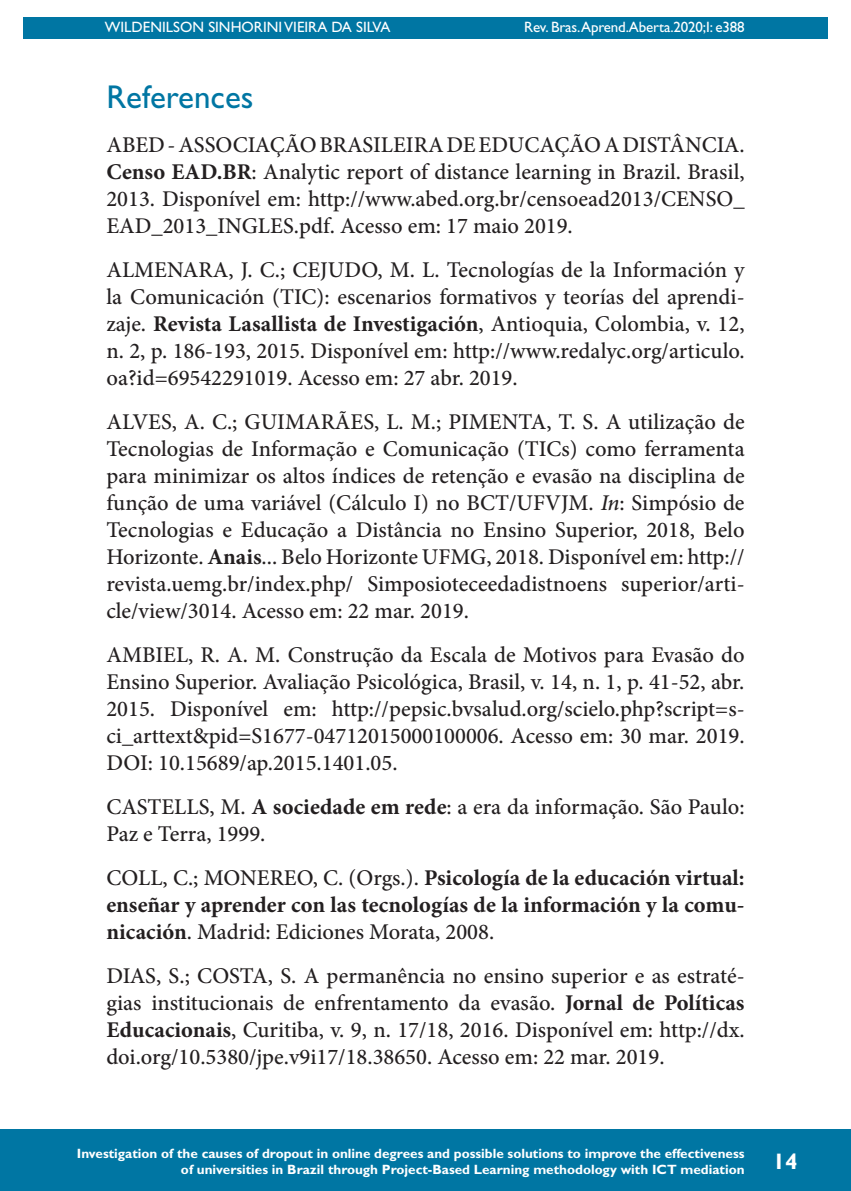
<style>
.page{position:relative;width:851px;height:1191px;background:#fff}
.page>*{position:absolute;margin:0;border:0;box-sizing:border-box;transform-origin:0 0}
.Titulo{font:33px "Gill Sans Std";color:#0076a3}
.Referências{font:500 22.5px/27px "Minion Pro";color:#231f20;text-align:justify}
.Referências-2{font:700 22.5px/27px "Minion Pro";color:#231f20;text-align:justify}
.t1{font:700 22.5px "Gill Sans Std";color:#fff}
.t2{font:15px "Gill Sans Std";color:#fff}
.t3{font:700 13.5px/16.2px "Gill Sans Std";color:#fff;text-align:right}
.s1{font-weight:700}
.s2{font-style:italic}
.s3{font-weight:500}
</style>
<div class="page">
<hr style="left:104px;top:0;width:1px;height:467px;background:#0076a3">
<div style="left:23px;top:17px;width:804px;height:21px;background:#0076a3"></div>
<div style="left:0;top:1129px;width:850px;height:62px;background:#0076a3"></div>
<p class="t2" style="left:105px;top:18px;width:287px">WILDENILSON SINHORINI VIEIRA DA SILVA</p>
<p class="t2" style="left:524px;top:18px;width:222px">Rev. Bras.Aprend.Aberta.2020;I: e388</p>
<p class="Titulo" style="left:106px;top:77px;width:149px">References</p>
<p class="Referências" style="left:106px;top:131px;width:639px">ABED - ASSOCIAÇÃO BRASILEIRA DE EDUCAÇÃO A DISTÂNCIA.<br><span class="s1">Censo EAD.BR</span>: Analytic report of distance learning in Brazil. Brasil, 2013. Disponível em: http://www.abed.org.br/censoead2013/CENSO_ EAD_2013_INGLES.pdf. Acesso em: 17 maio 2019.</p>
<p class="Referências" style="left:106px;top:256px;width:639px">ALMENARA, J. C.; CEJUDO, M. L. Tecnologías de la Información y la Comunicación (TIC): escenarios formativos y teorías del aprendi&shy;zaje. <span class="s1">Revista Lasallista de Investigación</span>, Antioquia, Colombia, v. 12, n. 2, p. 186-193, 2015. Disponível em: http://www.redalyc.org/articulo. oa?id=69542291019. Acesso em: 27 abr. 2019.</p>
<p class="Referências" style="left:106px;top:408px;width:639px">ALVES, A. C.; GUIMARÃES, L. M.; PIMENTA, T. S. A utilização de Tecnologias de Informação e Comunicação (TICs) como ferramenta para minimizar os altos índices de retenção e evasão na disciplina de função de uma variável (Cálculo I) no BCT/UFVJM. <span class="s2">In</span>: Simpósio de Tecnologias e Educação a Distância no Ensino Superior, 2018, Belo Horizonte. <span class="s1">Anais</span>... Belo Horizonte UFMG, 2018. Disponível em: http:// revista.uemg.br/index.php/ Simposioteceedadistnoens superior/arti&shy;cle/view/3014. Acesso em: 22 mar. 2019.</p>
<p class="Referências" style="left:106px;top:641px;width:639px">AMBIEL, R. A. M. Construção da Escala de Motivos para Evasão do Ensino Superior. Avaliação Psicológica, Brasil, v. 14, n. 1, p. 41-52, abr.<br>2015. Disponível em: http://pepsic.bvsalud.org/scielo.php?script=s&shy;ci_arttext&amp;pid=S1677-04712015000100006. Acesso em: 30 mar. 2019.<br>DOI: 10.15689/ap.2015.1401.05.</p>
<p class="Referências" style="left:106px;top:793px;width:639px">CASTELLS, M. <span class="s1">A sociedade em rede</span>: a era da informação. São Paulo:<br>Paz e Terra, 1999.</p>
<p class="Referências-2" style="left:106px;top:864px;width:639px"><span class="s3">COLL, C.; MONEREO, C. (Orgs.).</span> Psicología de la educación virtual: enseñar y aprender con las tecnologías de la información y la comu&shy;nicación<span class="s3">. Madrid: Ediciones Morata, 2008.</span></p>
<p class="Referências" style="left:106px;top:962px;width:639px">DIAS, S.; COSTA, S. A permanência no ensino superior e as estraté&shy;gias institucionais de enfrentamento da evasão. <span class="s1">Jornal de Políticas Educacionais</span>, Curitiba, v. 9, n. 17/18, 2016. Disponível em: http://dx. doi.org/10.5380/jpe.v9i17/18.38650. Acesso em: 22 mar. 2019.</p>
<p class="t3" style="left:77px;top:1145px;width:669px">Investigation of the causes of dropout in online degrees and possible solutions to improve the effectiveness of universities in Brazil through Project-Based Learning methodology with ICT mediation</p>
<p class="t1" style="left:772px;top:1148px;width:26px">14</p>
</div>
